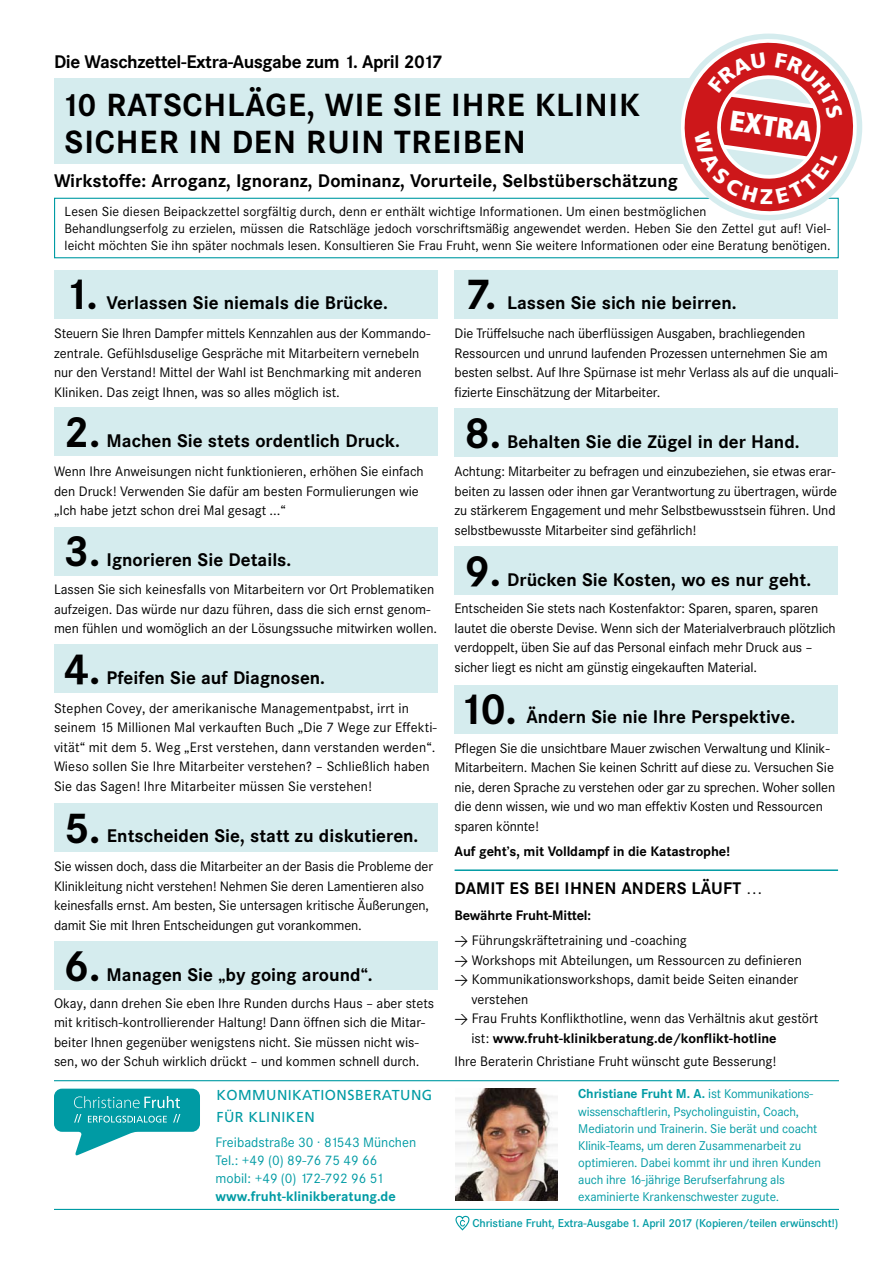
<style>
.page{position:relative;width:893px;height:1263px;background:#fff}
.page>*{position:absolute;margin:0;border:0;box-sizing:border-box;transform-origin:0 0}
.t1{font:700 45px "Corporate S";color:#000}
.t2{font:700 31.5px/37px "Corporate SBQ";letter-spacing:.03em;color:#000}
.t3{font:900 condensed 28.5px "Frutiger";color:#fff}
.t4{font:900 21.15px "Frutiger";color:#fff}
.t5{font:700 18px "Corporate SBQ";color:#000}
.t6{font:700 18px "Corporate SBQ";letter-spacing:-.025em;color:#000}
.t7{font:700 16.5px "Corporate SBQ";letter-spacing:.02em;color:#000}
.t8{font:14.4px/21.8px "Frutiger";letter-spacing:.03em;color:#009ba4}
.t9{font:13.5px/19.5px "Corporate SBQ";letter-spacing:-.01em;color:#000}
.t10{font:13.5px/19.5px "Corporate SBQ";letter-spacing:.01em;color:#000}
.t11{font:700 13.5px "Corporate SBQ";color:#000}
.t12{font:13.5px/18px "Corporate SBQ";color:#009ba4}
.t13{font:700 13.5px "Corporate SBQ";color:#009ba4}
.t14{font:13.05px/17.2px "Corporate SBQ";color:#000}
.t15{font:700 12.75px "Corporate SBQ";letter-spacing:-.01em;color:#009ba4}
.t16{font:12.45px/17.1px "Corporate SBQ";letter-spacing:-.01em;color:#009ba4}
.t17{font:500 11.25px "Corporate SBQ";letter-spacing:-.01em;color:#009ba4}
.s1{font-weight:700}
.s2{font-family:"DIN"}
.s3{font-weight:400}
.s4{font-weight:400;font-size:12.45px}
</style>
<div class="page">
<div style="left:54px;top:270px;width:383px;height:49px;background:#d5ecee"></div>
<hr style="left:54px;top:1209px;width:785px;height:1px;background:#009ba4">
<hr style="left:54px;top:1080px;width:785px;height:1px;background:#009ba4">
<svg style="left:54px;top:1089px;width:146px;height:67px"></svg>
<img style="left:455px;top:1089px;width:103px;height:112px">
<svg style="left:455px;top:1215px;width:15px;height:16px"></svg>
<div style="left:54px;top:198px;width:785px;height:60px;border:1px solid #009ba4"></div>
<div style="left:54px;top:78px;width:785px;height:86px;background:#d5ecee"></div>
<div style="left:54px;top:407px;width:383px;height:49px;background:#d5ecee"></div>
<div style="left:54px;top:527px;width:383px;height:49px;background:#d5ecee"></div>
<div style="left:54px;top:644px;width:383px;height:49px;background:#d5ecee"></div>
<div style="left:54px;top:803px;width:384px;height:49px;background:#d5ecee"></div>
<div style="left:54px;top:941px;width:383px;height:49px;background:#d5ecee"></div>
<hr style="left:455px;top:869px;width:383px;height:2px;background:#009ba4">
<div style="left:455px;top:270px;width:383px;height:49px;background:#d5ecee"></div>
<div style="left:455px;top:408px;width:383px;height:49px;background:#d5ecee"></div>
<div style="left:455px;top:546px;width:383px;height:49px;background:#d5ecee"></div>
<div style="left:455px;top:684px;width:383px;height:49px;background:#d5ecee"></div>
<svg style="left:673px;top:33px;width:190px;height:186px"></svg>
<h3 class="t6" style="left:54px;top:51px;width:390px">Die Waschzettel-Extra-Ausgabe zum 1. April 2017</h3>
<h2 class="t2" style="left:61px;top:87px;width:581px">10 RATSCHLÄGE, WIE SIE IHRE KLINIK<br>SICHER IN DEN RUIN TREIBEN</h2>
<h3 class="t5" style="left:54px;top:170px;width:625px">Wirkstoffe: Arroganz, Ignoranz, Dominanz, Vorurteile, Selbstüberschätzung</h3>
<h3 class="t3" style="left:732px;top:103px;width:85px;rotate:8deg">EXTRA</h3>
<h3 class="t4" style="left:760px;top:183px;width:15px">Z</h3>
<p class="t14" style="left:65px;top:203px;width:767px">Lesen Sie diesen Beipackzettel sorgfältig durch, denn er enthält wichtige Informationen. Um einen bestmöglichen<br>Behandlungserfolg zu erzielen, müssen die Ratschläge jedoch vorschriftsmäßig angewendet werden. Heben Sie den Zettel gut auf! Viel&shy;leicht möchten Sie ihn später nochmals lesen. Konsultieren Sie Frau Fruht, wenn Sie weitere Informationen oder eine Beratung benötigen.</p>
<h1 class="t1" style="left:64px;top:269px;width:35px">1.</h1>
<h3 class="t5" style="left:107px;top:292px;width:283px">Verlassen Sie niemals die Brücke.</h3>
<p class="t9" style="left:54px;top:324px;width:378px">Steuern Sie Ihren Dampfer mittels Kennzahlen aus der Kommando&shy;zentrale. Gefühlsduselige Gespräche mit Mitarbeitern vernebeln nur den Verstand! Mittel der Wahl ist Benchmarking mit anderen Kliniken. Das zeigt Ihnen, was so alles möglich ist.</p>
<h1 class="t1" style="left:64px;top:406px;width:38px">2.</h1>
<h3 class="t5" style="left:107px;top:430px;width:295px">Machen Sie stets ordentlich Druck.</h3>
<p class="t9" style="left:54px;top:462px;width:371px">Wenn Ihre Anweisungen nicht funktionieren, erhöhen Sie einfach den Druck! Verwenden Sie dafür am besten Formulierungen wie „Ich habe jetzt schon drei Mal gesagt ...“</p>
<h1 class="t1" style="left:64px;top:526px;width:38px">3.</h1>
<h3 class="t5" style="left:107px;top:549px;width:186px">Ignorieren Sie Details.</h3>
<p class="t9" style="left:54px;top:580px;width:385px">Lassen Sie sich keinesfalls von Mitarbeitern vor Ort Problematiken aufzeigen. Das würde nur dazu führen, dass die sich ernst genom&shy;men fühlen und womöglich an der Lösungssuche mitwirken wollen.</p>
<h1 class="t1" style="left:64px;top:643px;width:38px">4.</h1>
<h3 class="t5" style="left:107px;top:666px;width:220px">Pfeifen Sie auf Diagnosen.</h3>
<p class="t10" style="left:54px;top:698px;width:384px">Stephen Covey, der amerikanische Managementpabst, irrt in seinem 15 Millionen Mal verkauften Buch „Die 7 Wege zur Effekti&shy;vität“ mit dem 5. Weg „Erst verstehen, dann verstanden werden“.<br>Wieso sollen Sie Ihre Mitarbeiter verstehen? – Schließlich haben Sie das Sagen! Ihre Mitarbeiter müssen Sie verstehen!</p>
<h1 class="t1" style="left:64px;top:802px;width:38px">5.</h1>
<h3 class="t5" style="left:107px;top:825px;width:313px">Entscheiden Sie, statt zu diskutieren.</h3>
<p class="t9" style="left:54px;top:857px;width:381px">Sie wissen doch, dass die Mitarbeiter an der Basis die Probleme der Klinikleitung nicht verstehen! Nehmen Sie deren Lamentieren also keinesfalls ernst. Am besten, Sie untersagen kritische Äußerungen, damit Sie mit Ihren Entscheidungen gut vorankommen.</p>
<h1 class="t1" style="left:64px;top:940px;width:38px">6.</h1>
<h3 class="t5" style="left:107px;top:963px;width:268px">Managen Sie „by going around“.</h3>
<p class="t9" style="left:54px;top:993px;width:382px">Okay, dann drehen Sie eben Ihre Runden durchs Haus – aber stets mit kritisch-kontrollierender Haltung! Dann öffnen sich die Mitar&shy;beiter Ihnen gegenüber wenigstens nicht. Sie müssen nicht wis&shy;sen, wo der Schuh wirklich drückt – und kommen schnell durch.</p>
<p class="t8" style="left:216px;top:1084px;width:217px">KOMMUNIKATIONSBERATUNG<br>FÜR KLINIKEN</p>
<p class="t12" style="left:216px;top:1133px;width:202px">Freibadstraße 30 · 81543 München<br>Tel.: +49 (0) 89-76 75 49 66 mobil: +49 (0) 172-792 96 51</p>
<p class="t13" style="left:216px;top:1188px;width:182px">www.fruht-klinikberatung.de</p>
<h1 class="t1" style="left:464px;top:269px;width:33px">7.</h1>
<h3 class="t5" style="left:507px;top:292px;width:231px">Lassen Sie sich nie beirren.</h3>
<p class="t9" style="left:455px;top:324px;width:385px">Die Trüffelsuche nach überflüssigen Ausgaben, brachliegenden Ressourcen und unrund laufenden Prozessen unternehmen Sie am besten selbst. Auf Ihre Spürnase ist mehr Verlass als auf die unquali&shy;fizierte Einschätzung der Mitarbeiter.</p>
<h1 class="t1" style="left:464px;top:407px;width:38px">8.</h1>
<h3 class="t5" style="left:507px;top:430px;width:294px">Behalten Sie die Zügel in der Hand.</h3>
<p class="t9" style="left:455px;top:462px;width:384px">Achtung: Mitarbeiter zu befragen und einzubeziehen, sie etwas erar&shy;beiten zu lassen oder ihnen gar Verantwortung zu übertragen, würde zu stärkerem Engagement und mehr Selbstbewusstsein führen. Und selbstbewusste Mitarbeiter sind gefährlich!</p>
<h1 class="t1" style="left:464px;top:545px;width:38px">9.</h1>
<h3 class="t5" style="left:507px;top:568px;width:305px">Drücken Sie Kosten, wo es nur geht.</h3>
<p class="t9" style="left:455px;top:599px;width:383px">Entscheiden Sie stets nach Kostenfaktor: Sparen, sparen, sparen lautet die oberste Devise. Wenn sich der Materialverbrauch plötzlich verdoppelt, üben Sie auf das Personal einfach mehr Druck aus – sicher liegt es nicht am günstig eingekauften Material.</p>
<h1 class="t1" style="left:458px;top:683px;width:60px">10.</h1>
<h3 class="t5" style="left:526px;top:706px;width:270px">Ändern Sie nie Ihre Perspektive.</h3>
<p class="t9" style="left:455px;top:738px;width:382px">Pflegen Sie die unsichtbare Mauer zwischen Verwaltung und Klinik-Mitarbeitern. Machen Sie keinen Schritt auf diese zu. Versuchen Sie nie, deren Sprache zu verstehen oder gar zu sprechen. Woher sollen die denn wissen, wie und wo man effektiv Kosten und Ressourcen sparen könnte!</p>
<p class="t11" style="left:455px;top:843px;width:277px">Auf geht’s, mit Volldampf in die Katastrophe!</p>
<p class="t7" style="left:455px;top:878px;width:310px">DAMIT ES BEI IHNEN ANDERS LÄUFT …</p>
<p class="t9" style="left:455px;top:902px;width:234px;line-height:25.5px"><span class="s1">Bewährte Fruht-Mittel:<br></span><span class="s2">&gt;</span> Führungskräftetraining und -coaching</p>
<p class="t9" style="left:455px;top:950px;width:349px"><span class="s2">&gt;</span> Workshops mit Abteilungen, um Ressourcen zu definieren</p>
<p class="t9" style="left:455px;top:970px;width:345px"><span class="s2">&gt;</span> Kommunikationsworkshops, damit beide Seiten einander</p>
<p class="t9" style="left:471px;top:989px;width:58px">verstehen</p>
<p class="t9" style="left:455px;top:1009px;width:365px"><span class="s2">&gt;</span> Frau Fruhts Konflikthotline, wenn das Verhältnis akut gestört</p>
<p class="t11" style="left:471px;top:1030px;width:307px"><span class="s3">ist:</span> www.fruht-klinikberatung.de/konflikt-hotline</p>
<p class="t9" style="left:455px;top:1052px;width:323px">Ihre Beraterin Christiane Fruht wünscht gute Besserung!</p>
<p class="t15" style="left:578px;top:1086px;width:236px">Christiane Fruht M. A. <span class="s3">ist</span> <span class="s4">Kommunikations-</span></p>
<p class="t16" style="left:578px;top:1103px;width:244px">wissenschaftlerin, Psycholinguistin, Coach, Mediatorin und Trainerin. Sie berät und coacht Klinik-Teams, um deren Zusammenarbeit zu optimieren. Dabei kommt ihr und ihren Kunden auch ihre 16-jährige Berufserfahrung als examinierte Krankenschwester zugute.</p>
<p class="t17" style="left:472px;top:1216px;width:367px">Christiane Fruht, Extra-Ausgabe 1. April 2017 (Kopieren/teilen erwünscht!)</p>
</div>
